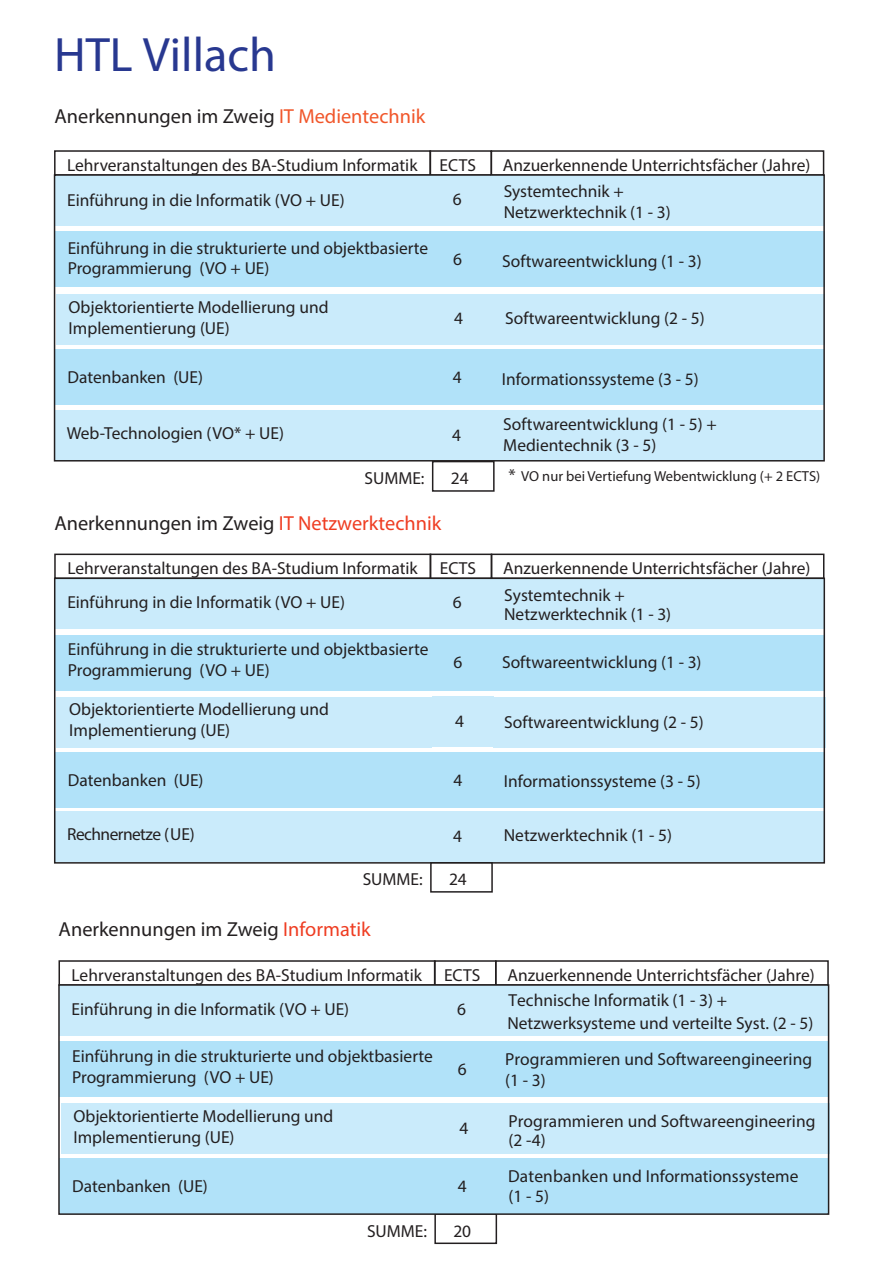
<style>
.page{position:relative;width:893px;height:1263px;background:#fff}
.page>*{position:absolute;margin:0;border:0;box-sizing:border-box;transform-origin:0 0}
.t1{font:48.45px "Verdana";color:#283890}
.t2{font:20.25px "Verdana";color:#231f20}
.t3{font:17.4px/20.9px "Myriad Pro";color:#231f20}
.t4{font:17.4px "Myriad Pro";letter-spacing:-.03em;color:#231f20}
.t5{font:14.55px "Myriad Pro";color:#231f20}
.s1{color:#f1562a}
.s2{color:#ef3d22}
</style>
<div class="page">
<div style="left:432px;top:295px;width:61px;height:50px;background:#caebfb"></div>
<div style="left:54px;top:150px;width:377px;height:26px;border:2px solid #231f20"></div>
<div style="left:429px;top:150px;width:63px;height:26px;border:2px solid #231f20"></div>
<div style="left:55px;top:175px;width:375px;height:50px;background:#caebfb"></div>
<div style="left:430px;top:175px;width:61px;height:50px;background:#caebfb"></div>
<div style="left:491px;top:150px;width:333px;height:26px;border:2px solid #231f20"></div>
<div style="left:491px;top:175px;width:333px;height:50px;background:#caebfb"></div>
<div style="left:55px;top:231px;width:376px;height:56px;background:#b1e2f9"></div>
<div style="left:431px;top:231px;width:61px;height:56px;background:#b1e2f9"></div>
<div style="left:492px;top:231px;width:332px;height:56px;background:#b1e2f9"></div>
<div style="left:432px;top:461px;width:63px;height:31px;border:2px solid #231f20"></div>
<div style="left:54px;top:554px;width:377px;height:25px;border:2px solid #231f20"></div>
<div style="left:430px;top:554px;width:62px;height:25px;border:2px solid #231f20"></div>
<div style="left:55px;top:578px;width:375px;height:50px;background:#caebfb"></div>
<div style="left:430px;top:578px;width:61px;height:50px;background:#caebfb"></div>
<div style="left:491px;top:554px;width:333px;height:25px;border:2px solid #231f20"></div>
<div style="left:491px;top:578px;width:333px;height:50px;background:#caebfb"></div>
<div style="left:55px;top:635px;width:376px;height:55px;background:#b1e2f9"></div>
<div style="left:431px;top:635px;width:61px;height:55px;background:#b1e2f9"></div>
<div style="left:492px;top:635px;width:332px;height:55px;background:#b1e2f9"></div>
<div style="left:430px;top:862px;width:63px;height:31px;border:2px solid #231f20"></div>
<div style="left:56px;top:295px;width:376px;height:50px;background:#caebfb"></div>
<div style="left:493px;top:295px;width:332px;height:50px;background:#caebfb"></div>
<div style="left:55px;top:349px;width:375px;height:56px;background:#b1e2f9"></div>
<div style="left:430px;top:349px;width:62px;height:56px;background:#b1e2f9"></div>
<div style="left:492px;top:349px;width:332px;height:56px;background:#b1e2f9"></div>
<div style="left:430px;top:411px;width:61px;height:50px;background:#caebfb"></div>
<div style="left:54px;top:411px;width:376px;height:50px;background:#caebfb"></div>
<div style="left:491px;top:411px;width:332px;height:50px;background:#caebfb"></div>
<div style="left:54px;top:174px;width:771px;height:287px;border:2px solid #231f20"></div>
<div style="left:57px;top:697px;width:375px;height:50px;background:#caebfb"></div>
<div style="left:493px;top:697px;width:332px;height:50px;background:#caebfb"></div>
<div style="left:55px;top:752px;width:376px;height:55px;background:#b1e2f9"></div>
<div style="left:431px;top:752px;width:61px;height:55px;background:#b1e2f9"></div>
<div style="left:492px;top:752px;width:332px;height:55px;background:#b1e2f9"></div>
<div style="left:55px;top:812px;width:375px;height:50px;background:#caebfb"></div>
<div style="left:491px;top:812px;width:333px;height:50px;background:#caebfb"></div>
<div style="left:432px;top:697px;width:61px;height:50px;background:#caebfb"></div>
<div style="left:430px;top:811px;width:61px;height:50px;background:#caebfb"></div>
<div style="left:54px;top:577px;width:771px;height:287px;border:2px solid #231f20"></div>
<div style="left:59px;top:960px;width:377px;height:26px;border:2px solid #231f20"></div>
<div style="left:434px;top:960px;width:62px;height:26px;border:2px solid #231f20"></div>
<div style="left:59px;top:985px;width:376px;height:50px;background:#caebfb"></div>
<div style="left:435px;top:985px;width:61px;height:50px;background:#caebfb"></div>
<div style="left:495px;top:960px;width:334px;height:26px;border:2px solid #231f20"></div>
<div style="left:496px;top:985px;width:332px;height:50px;background:#caebfb"></div>
<div style="left:60px;top:1041px;width:375px;height:56px;background:#b1e2f9"></div>
<div style="left:435px;top:1041px;width:61px;height:56px;background:#b1e2f9"></div>
<div style="left:496px;top:1041px;width:333px;height:56px;background:#b1e2f9"></div>
<div style="left:434px;top:1213px;width:63px;height:31px;border:2px solid #231f20"></div>
<div style="left:61px;top:1104px;width:375px;height:50px;background:#caebfb"></div>
<div style="left:498px;top:1104px;width:332px;height:50px;background:#caebfb"></div>
<div style="left:60px;top:1158px;width:375px;height:56px;background:#b1e2f9"></div>
<div style="left:435px;top:1158px;width:61px;height:56px;background:#b1e2f9"></div>
<div style="left:496px;top:1158px;width:333px;height:56px;background:#b1e2f9"></div>
<div style="left:436px;top:1103px;width:62px;height:50px;background:#caebfb"></div>
<div style="left:58px;top:984px;width:771px;height:231px;border:2px solid #231f20"></div>
<h1 class="t1" style="left:54px;top:24px;width:224px">HTL Villach</h1>
<p class="t2" style="left:55px;top:103px;width:372px">Anerkennungen im Zweig <span class="s1">IT Medientechnik</span></p>
<p class="t3" style="left:67px;top:154px;width:352px">Lehrveranstaltungen des BA-Studium Informatik</p>
<p class="t3" style="left:440px;top:154px;width:38px">ECTS</p>
<p class="t3" style="left:503px;top:154px;width:309px">Anzuerkennende Unterrichtsfächer (Jahre)</p>
<p class="t3" style="left:67px;top:190px;width:279px">Einführung in die Informatik (VO + UE)</p>
<p class="t3" style="left:453px;top:188px;width:10px">6</p>
<p class="t3" style="left:68px;top:237px;width:362px">Einführung in die strukturierte und objektbasierte<br>Programmierung (VO + UE)</p>
<p class="t3" style="left:453px;top:249px;width:10px">6</p>
<p class="t3" style="left:504px;top:181px;width:169px">Systemtechnik +<br>Netzwerktechnik (1 - 3)</p>
<p class="t3" style="left:502px;top:250px;width:201px">Softwareentwicklung (1 - 3)</p>
<p class="t3" style="left:69px;top:296px;width:261px">Objektorientierte Modellierung und<br>Implementierung (UE)</p>
<p class="t3" style="left:454px;top:308px;width:10px">4</p>
<p class="t3" style="left:505px;top:307px;width:201px">Softwareentwicklung (2 - 5)</p>
<p class="t3" style="left:67px;top:367px;width:137px">Datenbanken (UE)</p>
<p class="t3" style="left:453px;top:367px;width:10px">4</p>
<p class="t3" style="left:502px;top:368px;width:198px">Informationssysteme (3 - 5)</p>
<p class="t3" style="left:67px;top:423px;width:219px">Web-Technologien (VO* + UE)</p>
<p class="t3" style="left:452px;top:424px;width:10px">4</p>
<p class="t3" style="left:503px;top:413px;width:215px">Softwareentwicklung (1 - 5) +<br>Medientechnik (3 - 5)</p>
<p class="t3" style="left:508px;top:464px;width:9px">*</p>
<p class="t5" style="left:521px;top:467px;width:301px">VO nur bei Vertiefung Webentwicklung (+ 2 ECTS)</p>
<p class="t3" style="left:364px;top:468px;width:62px">SUMME:</p>
<p class="t3" style="left:451px;top:468px;width:19px">24</p>
<p class="t2" style="left:54px;top:510px;width:388px">Anerkennungen im Zweig <span class="s2">IT Netzwerktechnik</span></p>
<p class="t3" style="left:67px;top:558px;width:352px">Lehrveranstaltungen des BA-Studium Informatik</p>
<p class="t3" style="left:440px;top:558px;width:38px">ECTS</p>
<p class="t3" style="left:503px;top:557px;width:309px">Anzuerkennende Unterrichtsfächer (Jahre)</p>
<p class="t3" style="left:67px;top:592px;width:279px">Einführung in die Informatik (VO + UE)</p>
<p class="t3" style="left:453px;top:592px;width:10px">6</p>
<p class="t3" style="left:504px;top:584px;width:122px">Systemtechnik +</p>
<p class="t3" style="left:68px;top:639px;width:362px">Einführung in die strukturierte und objektbasierte<br>Programmierung (VO + UE)</p>
<p class="t3" style="left:504px;top:603px;width:169px">Netzwerktechnik (1 - 3)</p>
<p class="t3" style="left:502px;top:652px;width:201px">Softwareentwicklung (1 - 3)</p>
<p class="t3" style="left:453px;top:652px;width:10px">6</p>
<p class="t3" style="left:69px;top:699px;width:261px">Objektorientierte Modellierung und<br>Implementierung (UE)</p>
<p class="t3" style="left:455px;top:711px;width:10px">4</p>
<p class="t3" style="left:504px;top:711px;width:201px">Softwareentwicklung (2 - 5)</p>
<p class="t3" style="left:68px;top:769px;width:137px">Datenbanken (UE)</p>
<p class="t3" style="left:453px;top:769px;width:10px">4</p>
<p class="t3" style="left:504px;top:770px;width:198px">Informationssysteme (3 - 5)</p>
<p class="t4" style="left:67px;top:824px;width:129px">Rechnernetze (UE)</p>
<p class="t3" style="left:504px;top:824px;width:170px">Netzwerktechnik (1 - 5)</p>
<p class="t3" style="left:453px;top:826px;width:10px">4</p>
<p class="t3" style="left:363px;top:869px;width:62px">SUMME:</p>
<p class="t3" style="left:449px;top:869px;width:19px">24</p>
<p class="t2" style="left:59px;top:917px;width:314px">Anerkennungen im Zweig <span class="s2">Informatik</span></p>
<p class="t3" style="left:72px;top:964px;width:352px">Lehrveranstaltungen des BA-Studium Informatik</p>
<p class="t3" style="left:444px;top:964px;width:38px">ECTS</p>
<p class="t3" style="left:507px;top:964px;width:309px">Anzuerkennende Unterrichtsfächer (Jahre)</p>
<p class="t3" style="left:72px;top:998px;width:279px">Einführung in die Informatik (VO + UE)</p>
<p class="t3" style="left:457px;top:998px;width:10px">6</p>
<p class="t3" style="left:508px;top:989px;width:220px">Technische Informatik (1 - 3) +</p>
<p class="t3" style="left:507px;top:1012px;width:307px">Netzwerksysteme und verteilte Syst. (2 - 5)</p>
<p class="t3" style="left:72px;top:1045px;width:362px">Einführung in die strukturierte und objektbasierte<br>Programmierung (VO + UE)</p>
<p class="t3" style="left:458px;top:1058px;width:10px">6</p>
<p class="t3" style="left:505px;top:1048px;width:308px">Programmieren und Softwareengineering</p>
<p class="t3" style="left:505px;top:1069px;width:42px">(1 - 3)</p>
<p class="t3" style="left:73px;top:1105px;width:261px">Objektorientierte Modellierung und<br>Implementierung (UE)</p>
<p class="t3" style="left:508px;top:1110px;width:308px">Programmieren und Softwareengineering</p>
<p class="t3" style="left:72px;top:1176px;width:137px">Datenbanken (UE)</p>
<p class="t3" style="left:458px;top:1176px;width:10px">4</p>
<p class="t3" style="left:459px;top:1117px;width:10px">4</p>
<p class="t3" style="left:508px;top:1129px;width:39px">(2 -4)</p>
<p class="t3" style="left:508px;top:1165px;width:292px">Datenbanken und Informationssysteme</p>
<p class="t3" style="left:508px;top:1185px;width:42px">(1 - 5)</p>
<p class="t3" style="left:367px;top:1220px;width:62px">SUMME:</p>
<p class="t3" style="left:453px;top:1220px;width:19px">20</p>
</div>
